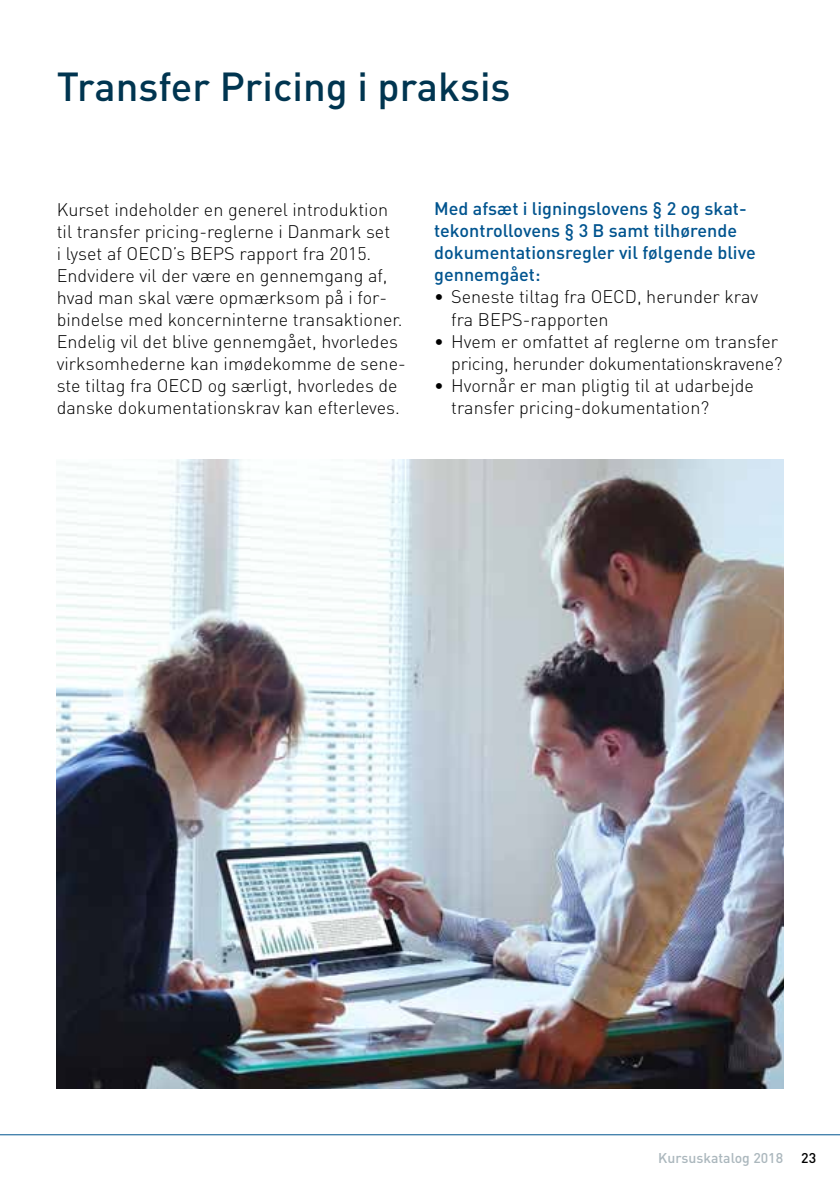
<style>
.page{position:relative;width:840px;height:1191px;background:#fff}
.page>*{position:absolute;margin:0;border:0;box-sizing:border-box;transform-origin:0 0}
.t1{font:500 40px "DIN";color:#003550}
.t2{font:300 18px/22px "DIN";color:#000}
.t3{font:500 18px/22px "DIN";color:#00548f}
.t4{font:500 14px "DIN";color:#abb7bd}
.t5{font:500 14px "DIN";color:#000}
</style>
<div class="page">
<img style="left:57px;top:459px;width:725px;height:630px">
<hr style="left:0;top:1134px;width:839px;height:1px;background:#00548f">
<h1 class="t1" style="left:57px;top:61px;width:455px">Transfer Pricing i praksis</h1>
<p class="t2" style="left:57px;top:198px;width:350px">Kurset indeholder en generel introduktion til transfer pricing-reglerne i Danmark set<br>i lyset af OECD’s BEPS rapport fra 2015.<br>Endvidere vil der være en gennemgang af, hvad man skal være opmærksom på i for&shy;bindelse med koncerninterne transaktioner.<br>Endelig vil det blive gennemgået, hvorledes virksomhederne kan imødekomme de sene&shy;ste tiltag fra OECD og særligt, hvorledes de danske dokumentationskrav kan efterleves.</p>
<p class="t3" style="left:434px;top:197px;width:323px">Med afsæt i ligningslovens § 2 og skat&shy;tekontrollovens § 3 B samt tilhørende dokumentationsregler vil følgende blive gennemgået:</p>
<p class="t2" style="left:451px;top:286px;width:308px;text-indent:-17px">• Seneste tiltag fra OECD, herunder krav fra BEPS-rapporten</p>
<p class="t2" style="left:434px;top:330px;width:350px;text-align:right">• Hvem er omfattet af reglerne om transfer pricing, herunder dokumentationskravene?</p>
<p class="t2" style="left:451px;top:374px;width:304px;text-indent:-17px">• Hvornår er man pligtig til at udarbejde transfer pricing-dokumentation?</p>
<p class="t4" style="left:658px;top:1148px;width:126px">Kursuskatalog 2018</p>
<p class="t5" style="left:800px;top:1148px;width:16px">23</p>
</div>
